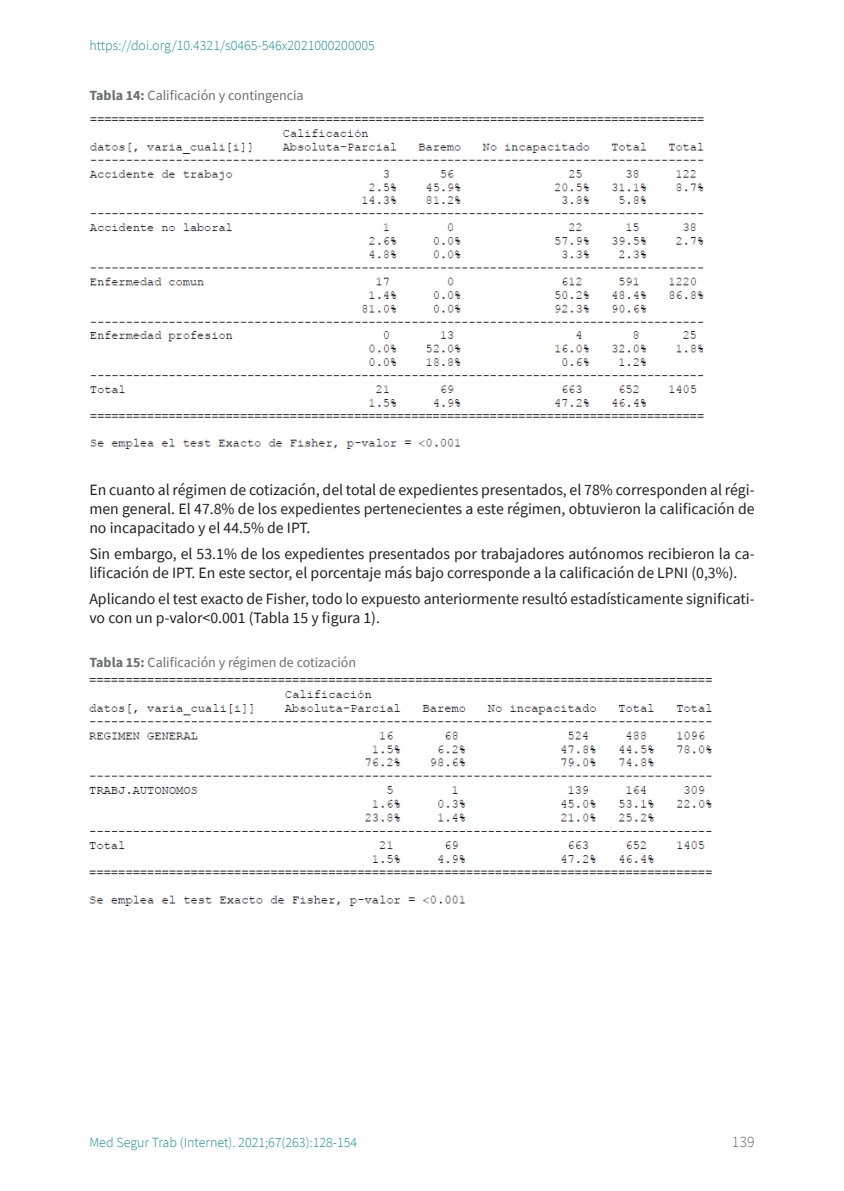
<style>
.page{position:relative;width:844px;height:1191px;background:#fff}
.page>*{position:absolute;margin:0;border:0;box-sizing:border-box;transform-origin:0 0}
.t1{font:15.75px/18.9px "Source Sans Pro";color:#231f20}
.t2{font:300 15.75px "Source Sans Pro";color:#6c6d70}
.t3{font:300 14px "Source Sans Pro";color:#1c8993}
.sps_tablas_titulo{font:14px "Source Sans Pro";color:#6c6d70}
.s1{font-weight:700}
</style>
<div class="page">
<img style="left:89px;top:117px;width:616px;height:332px">
<img style="left:89px;top:678px;width:624px;height:229px">
<p class="t3" style="left:89px;top:37px;width:287px">https://doi.org/10.4321/s0465-546x2021000200005</p>
<p class="sps_tablas_titulo" style="left:89px;top:86px;width:216px"><span class="s1">Tabla 14:</span> Calificación y contingencia</p>
<p class="t1" style="left:89px;top:480px;width:666px;text-align:justify">En cuanto al régimen de cotización, del total de expedientes presentados, el 78% corresponden al régi&shy;men general. El 47.8% de los expedientes pertenecientes a este régimen, obtuvieron la calificación de no incapacitado y el 44.5% de IPT.</p>
<p class="t1" style="left:89px;top:544px;width:666px">Sin embargo, el 53.1% de los expedientes presentados por trabajadores autónomos recibieron la ca&shy;lificación de IPT. En este sector, el porcentaje más bajo corresponde a la calificación de LPNI (0,3%).</p>
<p class="t1" style="left:89px;top:589px;width:666px">Aplicando el test exacto de Fisher, todo lo expuesto anteriormente resultó estadísticamente significati&shy;vo con un p-valor&lt;0.001 (Tabla 15 y figura 1).</p>
<p class="sps_tablas_titulo" style="left:89px;top:654px;width:268px"><span class="s1">Tabla 15:</span> Calificación y régimen de cotización</p>
<p class="t3" style="left:89px;top:1133px;width:269px">Med Segur Trab (Internet). 2021;67(263):128-154</p>
<p class="t2" style="left:731px;top:1132px;width:24px">139</p>
</div>
